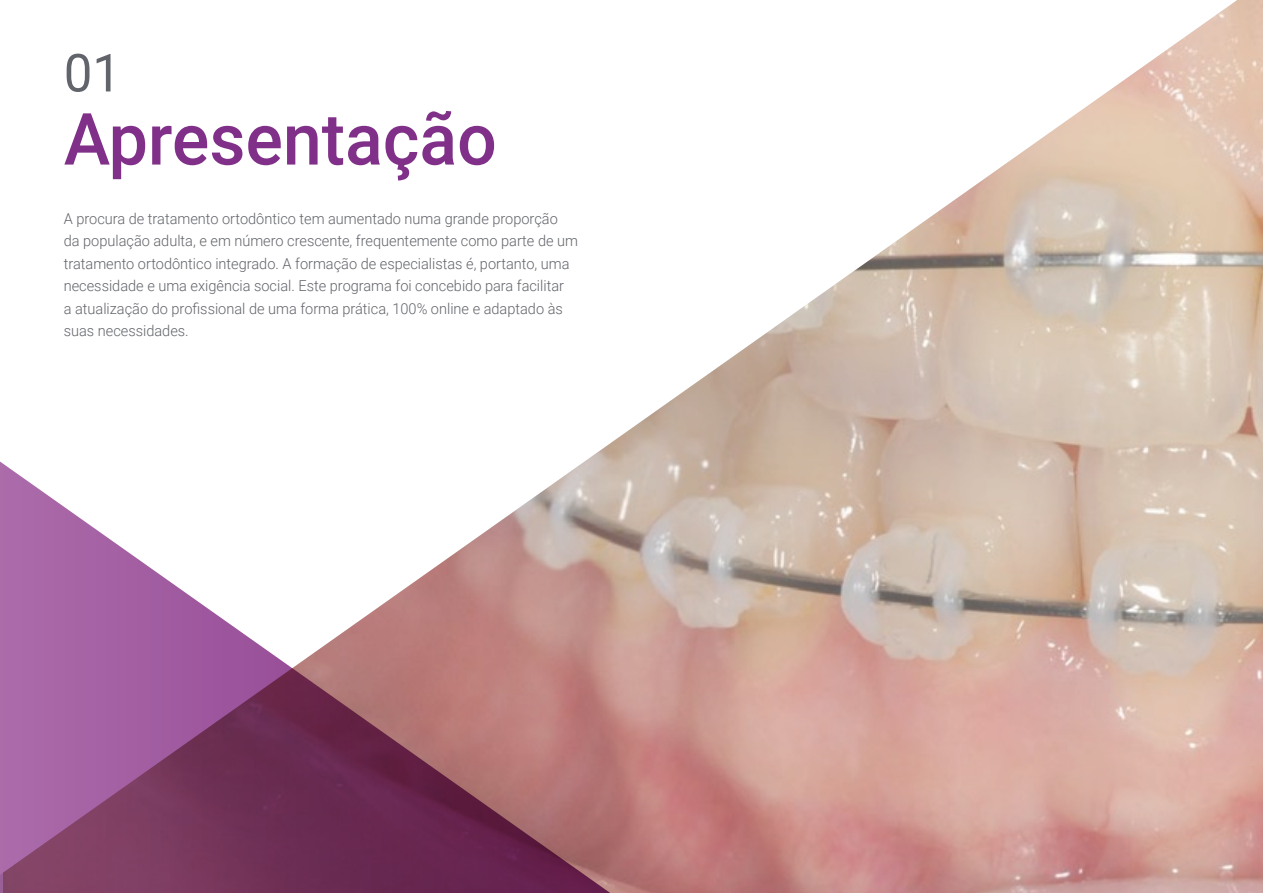
<style>
.page{position:relative;width:1263px;height:893px;background:#fff}
.page>*{position:absolute;margin:0;border:0;box-sizing:border-box;transform-origin:0 0}
.t1{font:500 72px "Roboto";color:#813089}
.t2{font:52.5px "Roboto";color:#61646a}
.t3{font:300 15px/22.5px "Roboto";color:#61646a}
</style>
<div class="page">
<img style="left:607px;top:0;width:656px;height:893px">
<svg style="left:0;top:446px;width:640px;height:447px"></svg>
<h2 class="t2" style="left:64px;top:36px;width:59px">01</h2>
<h1 class="t1" style="left:64px;top:89px;width:435px">Apresentação</h1>
<p class="t3" style="left:64px;top:207px;width:516px">A procura de tratamento ortodôntico tem aumentado numa grande proporção<br>da população adulta, e em número crescente, frequentemente como parte de um tratamento ortodôntico integrado. A formação de especialistas é, portanto, uma necessidade e uma exigência social. Este programa foi concebido para facilitar<br>a atualização do profissional de uma forma prática, 100% online e adaptado às suas necessidades.</p>
</div>
